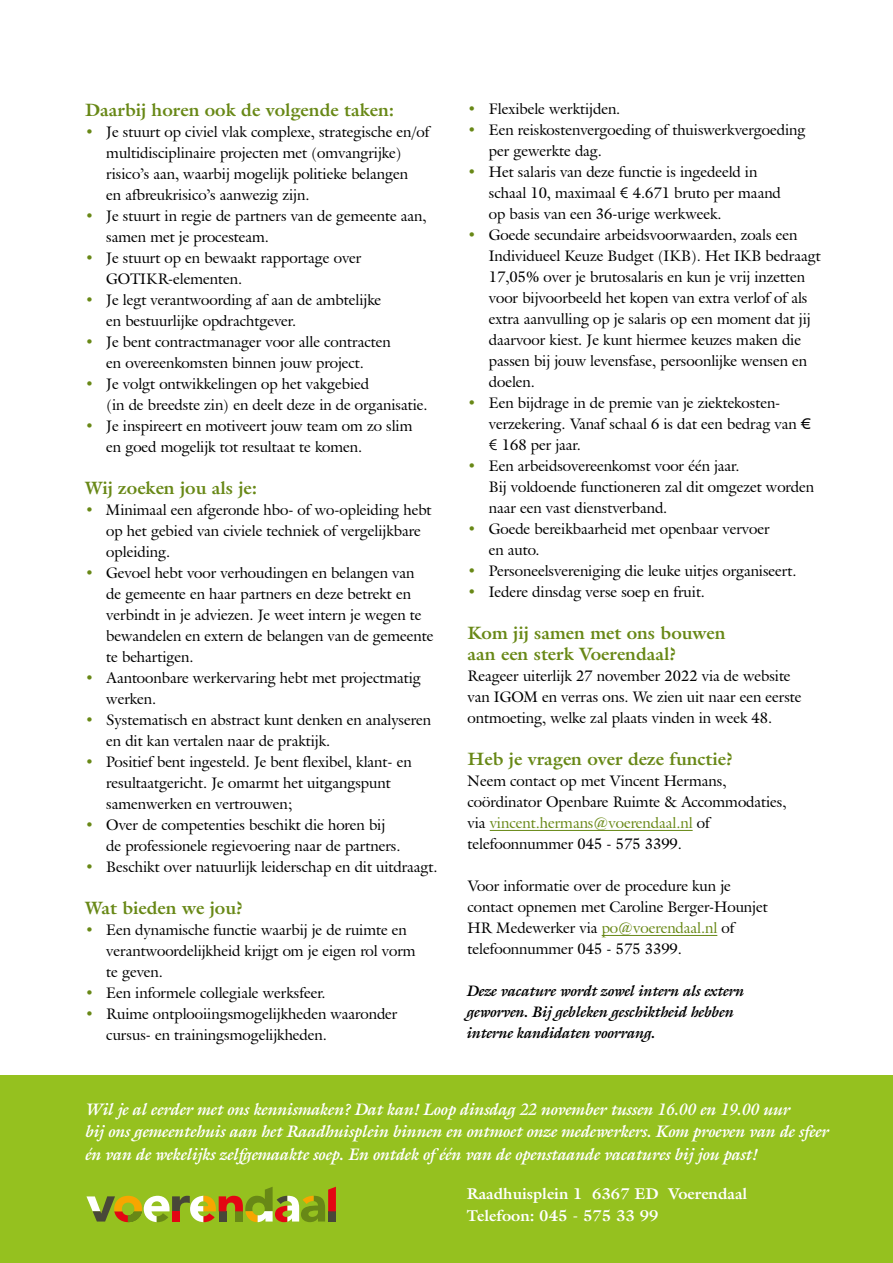
<style>
.page{position:relative;width:893px;height:1263px;background:#fff}
.page>*{position:absolute;margin:0;border:0;box-sizing:border-box;transform-origin:0 0}
.t1{font:700 18px/21px "Galliard";color:#688816}
.t2{font:italic 700 16.5px/22.5px "Galliard IT Cby BT";color:#fff}
.t3{font:700 15.75px/22.5px "Galliard";color:#fff}
.t4{font:15px/21px "Galliard IT Cby BT";color:#000}
.t5{font:italic 700 15px/21px "Galliard IT Cby BT";color:#000}
.s1{color:#688816}
.s2{font-family:"Museo 300"}
</style>
<div class="page">
<hr style="left:490px;top:830px;width:203px;height:1px;background:#688816">
<hr style="left:602px;top:935px;width:115px;height:1px;background:#688816">
<div style="left:0;top:1076px;width:893px;height:187px;background:#95c11f"></div>
<svg style="left:86px;top:1187px;width:250px;height:35px"></svg>
<p class="t1" style="left:85px;top:99px;width:311px">Daarbij horen ook de volgende taken:</p>
<p class="t4" style="left:106px;top:121px;width:325px;text-indent:-21px"><span class="s1">•</span> Je stuurt op civiel vlak complexe, strategische en/of multidisciplinaire projecten met (omvangrijke) risico’s aan, waarbij mogelijk politieke belangen<br>en afbreukrisico’s aanwezig zijn.</p>
<p class="t4" style="left:106px;top:205px;width:322px;text-indent:-21px"><span class="s1">•</span> Je stuurt in regie de partners van de gemeente aan, samen met je procesteam.</p>
<p class="t4" style="left:106px;top:247px;width:257px;text-indent:-21px"><span class="s1">•</span> Je stuurt op en bewaakt rapportage over<br>GOTIKR-elementen.</p>
<p class="t4" style="left:106px;top:289px;width:276px;text-indent:-21px"><span class="s1">•</span> Je legt verantwoording af aan de ambtelijke en bestuurlijke opdrachtgever.</p>
<p class="t4" style="left:85px;top:331px;width:307px;text-align:center"><span class="s1">•</span> Je bent contractmanager voor alle contracten en overeenkomsten binnen jouw project.</p>
<p class="t4" style="left:106px;top:373px;width:323px;text-indent:-21px"><span class="s1">•</span> Je volgt ontwikkelingen op het vakgebied<br>(in de breedste zin) en deelt deze in de organisatie.</p>
<p class="t4" style="left:106px;top:415px;width:308px;text-indent:-21px"><span class="s1">•</span> Je inspireert en motiveert jouw team om zo slim en goed mogelijk tot resultaat te komen.</p>
<p class="t1" style="left:85px;top:477px;width:174px">Wij zoeken jou als je:</p>
<p class="t4" style="left:106px;top:499px;width:327px;text-indent:-21px"><span class="s1">•</span> Minimaal een afgeronde hbo- of wo-opleiding hebt op het gebied van civiele techniek of vergelijkbare opleiding.</p>
<p class="t4" style="left:106px;top:562px;width:329px;text-indent:-21px"><span class="s1">•</span> Gevoel hebt voor verhoudingen en belangen van<br>de gemeente en haar partners en deze betrekt en verbindt in je adviezen. Je weet intern je wegen te bewandelen en extern de belangen van de gemeente te behartigen.</p>
<p class="t4" style="left:106px;top:667px;width:316px;text-indent:-21px"><span class="s1">•</span> Aantoonbare werkervaring hebt met projectmatig werken.</p>
<p class="t4" style="left:106px;top:709px;width:326px;text-indent:-21px"><span class="s1">•</span> Systematisch en abstract kunt denken en analyseren en dit kan vertalen naar de praktijk.</p>
<p class="t4" style="left:106px;top:751px;width:307px;text-indent:-21px"><span class="s1">•</span> Positief bent ingesteld. Je bent flexibel, klant- en resultaatgericht. Je omarmt het uitgangspunt samenwerken en vertrouwen;</p>
<p class="t4" style="left:106px;top:814px;width:296px;text-indent:-21px"><span class="s1">•</span> Over de competenties beschikt die horen bij de professionele regievoering naar de partners.</p>
<p class="t4" style="left:85px;top:856px;width:354px"><span class="s1">•</span> Beschikt over natuurlijk leiderschap en dit uitdraagt.</p>
<p class="t1" style="left:85px;top:897px;width:159px">Wat bieden we jou?</p>
<p class="t4" style="left:106px;top:919px;width:311px;text-indent:-21px"><span class="s1">•</span> Een dynamische functie waarbij je de ruimte en verantwoordelijkheid krijgt om je eigen rol vorm te geven.</p>
<p class="t4" style="left:85px;top:982px;width:242px"><span class="s1">•</span> Een informele collegiale werksfeer.</p>
<p class="t4" style="left:106px;top:1003px;width:293px;text-indent:-21px"><span class="s1">•</span> Ruime ontplooiingsmogelijkheden waaronder cursus- en trainingsmogelijkheden.</p>
<p class="t4" style="left:468px;top:98px;width:154px"><span class="s1">•</span> Flexibele werktijden.</p>
<p class="t4" style="left:489px;top:119px;width:318px;text-indent:-21px"><span class="s1">•</span> Een reiskostenvergoeding of thuiswerkvergoeding per gewerkte dag.</p>
<p class="t4" style="left:489px;top:161px;width:294px;text-indent:-21px"><span class="s1">•</span> Het salaris van deze functie is ingedeeld in schaal 10, maximaal <span class="s2">€</span> 4.671 bruto per maand op basis van een 36-urige werkweek.</p>
<p class="t4" style="left:489px;top:224px;width:333px;text-indent:-21px"><span class="s1">•</span> Goede secundaire arbeidsvoorwaarden, zoals een Individueel Keuze Budget (IKB). Het IKB bedraagt 17,05% over je brutosalaris en kun je vrij inzetten voor bijvoorbeeld het kopen van extra verlof of als extra aanvulling op je salaris op een moment dat jij daarvoor kiest. Je kunt hiermee keuzes maken die passen bij jouw levensfase, persoonlijke wensen en doelen.</p>
<p class="t4" style="left:489px;top:392px;width:318px;text-indent:-21px"><span class="s1">•</span> Een bijdrage in de premie van je ziektekosten&shy;verzekering. Vanaf schaal 6 is dat een bedrag van € <span class="s2">€</span> 168 per jaar.</p>
<p class="t4" style="left:489px;top:455px;width:327px;text-indent:-21px"><span class="s1">•</span> Een arbeidsovereenkomst voor één jaar.<br>Bij voldoende functioneren zal dit omgezet worden naar een vast dienstverband.</p>
<p class="t4" style="left:489px;top:518px;width:282px;text-indent:-21px"><span class="s1">•</span> Goede bereikbaarheid met openbaar vervoer en auto.</p>
<p class="t4" style="left:468px;top:560px;width:331px"><span class="s1">•</span> Personeelsvereniging die leuke uitjes organiseert.</p>
<p class="t4" style="left:468px;top:581px;width:239px"><span class="s1">•</span> Iedere dinsdag verse soep en fruit.</p>
<p class="t1" style="left:468px;top:622px;width:260px">Kom jij samen met ons bouwen aan een sterk Voerendaal?</p>
<p class="t4" style="left:468px;top:665px;width:335px">Reageer uiterlijk 27 november 2022 via de website van IGOM en verras ons. We zien uit naar een eerste ontmoeting, welke zal plaats vinden in week 48.</p>
<p class="t1" style="left:468px;top:748px;width:267px">Heb je vragen over deze functie?</p>
<p class="t4" style="left:468px;top:770px;width:321px">Neem contact op met Vincent Hermans, coördinator Openbare Ruimte &amp; Accommodaties, via <span class="s1">vincent.hermans@voerendaal.nl</span> of telefoonnummer 045 - 575 3399.</p>
<p class="t4" style="left:468px;top:875px;width:302px">Voor informatie over de procedure kun je contact opnemen met Caroline Berger-Hounjet HR Medewerker via <span class="s1">po@voerendaal.nl</span> of telefoonnummer 045 - 575 3399.</p>
<p class="t5" style="left:468px;top:980px;width:279px">Deze vacature wordt zowel intern als extern geworven. Bij gebleken geschiktheid hebben interne kandidaten voorrang.</p>
<p class="t2" style="left:86px;top:1097px;width:745px">Wil je al eerder met ons kennismaken? Dat kan! Loop dinsdag 22 november tussen 16.00 en 19.00 uur<br>bij ons gemeentehuis aan het Raadhuisplein binnen en ontmoet onze medewerkers. Kom proeven van de sfeer én van de wekelijks zelfgemaakte soep. En ontdek of één van de openstaande vacatures bij jou past!</p>
<p class="t3" style="left:467px;top:1182px;width:282px">Raadhuisplein 1 6367 ED Voerendaal<br>Telefoon: 045 - 575 33 99</p>
</div>
